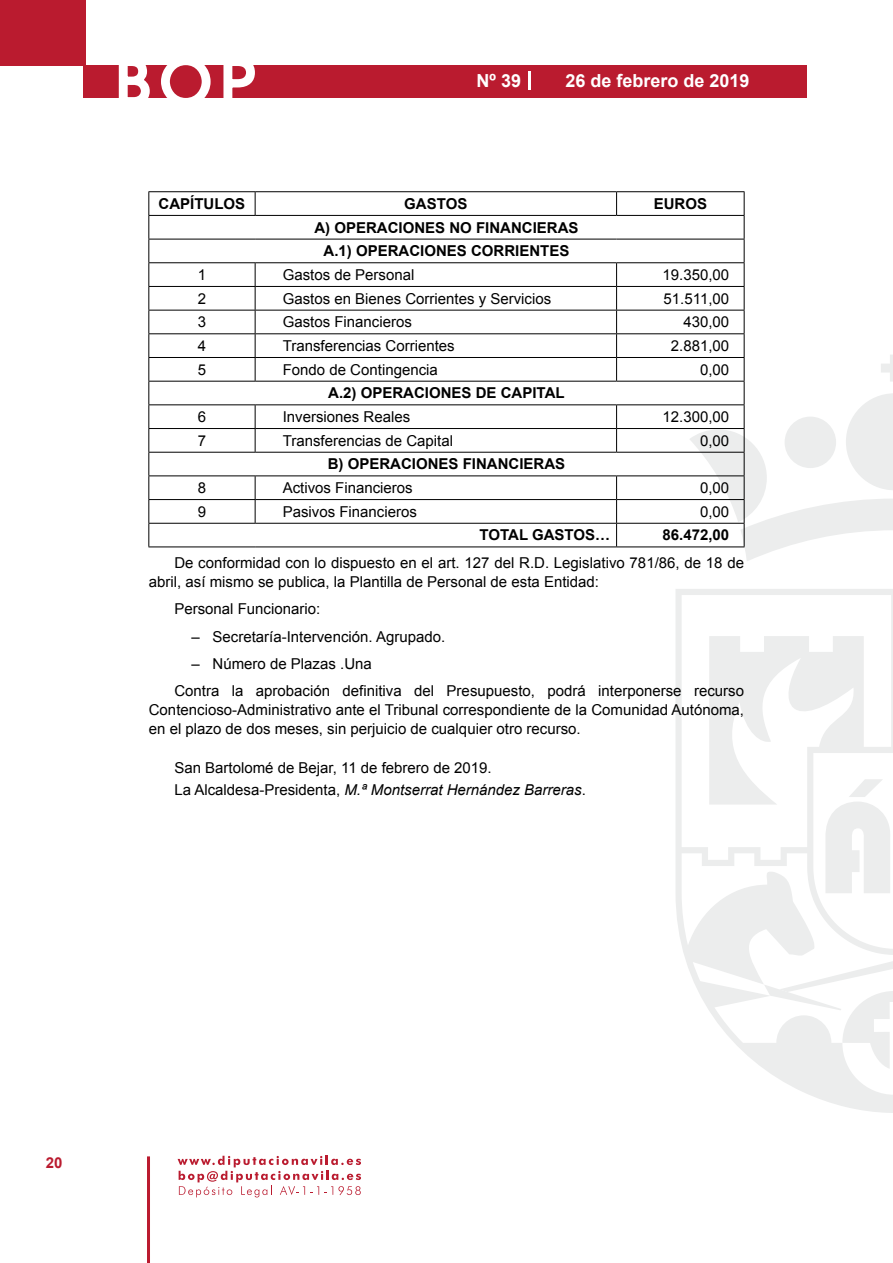
<style>
.page{position:relative;width:893px;height:1263px;background:#fff}
.page>*{position:absolute;margin:0;border:0;box-sizing:border-box;transform-origin:0 0}
.t1{font:500 61.5px "Avant Garde";color:#fff}
.t2{font:700 18px "Arial";color:#fff}
.t3{font:15px/18.8px "Arial";color:#000}
.t4{font:700 15px/23.7px "Arial";color:#000;text-align:center}
.t5{font:700 15px "Arial";color:#ba1b2f}
.s1{font-style:italic}
</style>
<div class="page">
<svg style="left:178px;top:1156px;width:183px;height:41px"></svg>
<hr style="left:147px;top:1156px;width:3px;height:107px;background:#ba1b2f">
<div style="left:0;top:0;width:85px;height:66px;background:#ba1b2f"></div>
<div style="left:84px;top:65px;width:723px;height:33px;background:#ba1b2f"></div>
<svg style="left:118px;top:65px;width:32px;height:33px"></svg>
<svg style="left:161px;top:65px;width:50px;height:33px"></svg>
<svg style="left:223px;top:65px;width:32px;height:33px"></svg>
<svg style="left:529px;top:71px;width:2px;height:19px"></svg>
<svg style="left:676px;top:589px;width:217px;height:524px"></svg>
<svg style="left:764px;top:984px;width:129px;height:86px"></svg>
<svg style="left:825px;top:779px;width:66px;height:114px"></svg>
<hr style="left:148px;top:191px;width:107px;height:1px;background:#000">
<hr style="left:255px;top:191px;width:362px;height:1px;background:#000">
<svg style="left:255px;top:192px;width:1px;height:23px"></svg>
<hr style="left:617px;top:191px;width:127px;height:1px;background:#000">
<svg style="left:616px;top:192px;width:1px;height:23px"></svg>
<hr style="left:148px;top:215px;width:107px;height:1px;background:#000">
<hr style="left:255px;top:215px;width:362px;height:1px;background:#000">
<hr style="left:617px;top:215px;width:127px;height:1px;background:#000">
<hr style="left:148px;top:239px;width:107px;height:1px;background:#000">
<hr style="left:255px;top:239px;width:362px;height:1px;background:#000">
<hr style="left:617px;top:239px;width:127px;height:1px;background:#000">
<hr style="left:148px;top:262px;width:107px;height:1px;background:#000">
<hr style="left:255px;top:262px;width:362px;height:1px;background:#000">
<hr style="left:617px;top:262px;width:127px;height:1px;background:#000">
<hr style="left:148px;top:286px;width:107px;height:1px;background:#000">
<hr style="left:255px;top:286px;width:362px;height:1px;background:#000">
<hr style="left:617px;top:286px;width:127px;height:1px;background:#000">
<hr style="left:148px;top:310px;width:107px;height:1px;background:#000">
<hr style="left:255px;top:310px;width:362px;height:1px;background:#000">
<hr style="left:617px;top:310px;width:127px;height:1px;background:#000">
<hr style="left:148px;top:333px;width:107px;height:1px;background:#000">
<hr style="left:255px;top:333px;width:362px;height:1px;background:#000">
<hr style="left:617px;top:333px;width:127px;height:1px;background:#000">
<hr style="left:148px;top:357px;width:107px;height:1px;background:#000">
<hr style="left:255px;top:357px;width:362px;height:1px;background:#000">
<svg style="left:255px;top:263px;width:1px;height:118px"></svg>
<hr style="left:617px;top:357px;width:127px;height:1px;background:#000">
<svg style="left:616px;top:263px;width:1px;height:118px"></svg>
<hr style="left:148px;top:381px;width:107px;height:1px;background:#000">
<hr style="left:255px;top:381px;width:362px;height:1px;background:#000">
<hr style="left:617px;top:381px;width:127px;height:1px;background:#000">
<hr style="left:148px;top:404px;width:107px;height:1px;background:#000">
<hr style="left:255px;top:404px;width:362px;height:1px;background:#000">
<hr style="left:617px;top:404px;width:127px;height:1px;background:#000">
<hr style="left:148px;top:428px;width:107px;height:1px;background:#000">
<hr style="left:255px;top:428px;width:362px;height:1px;background:#000">
<svg style="left:255px;top:405px;width:1px;height:47px"></svg>
<hr style="left:617px;top:428px;width:127px;height:1px;background:#000">
<svg style="left:616px;top:405px;width:1px;height:47px"></svg>
<hr style="left:148px;top:452px;width:107px;height:1px;background:#000">
<hr style="left:255px;top:452px;width:362px;height:1px;background:#000">
<hr style="left:617px;top:452px;width:127px;height:1px;background:#000">
<hr style="left:148px;top:475px;width:107px;height:1px;background:#000">
<hr style="left:255px;top:475px;width:362px;height:1px;background:#000">
<hr style="left:617px;top:475px;width:127px;height:1px;background:#000">
<hr style="left:148px;top:499px;width:107px;height:1px;background:#000">
<hr style="left:255px;top:499px;width:362px;height:1px;background:#000">
<svg style="left:255px;top:476px;width:1px;height:47px"></svg>
<hr style="left:617px;top:499px;width:127px;height:1px;background:#000">
<hr style="left:148px;top:523px;width:107px;height:1px;background:#000">
<svg style="left:148px;top:192px;width:1px;height:354px"></svg>
<hr style="left:255px;top:523px;width:362px;height:1px;background:#000">
<hr style="left:617px;top:523px;width:127px;height:1px;background:#000">
<svg style="left:616px;top:476px;width:1px;height:70px"></svg>
<svg style="left:689px;top:192px;width:204px;height:369px"></svg>
<hr style="left:148px;top:546px;width:107px;height:1px;background:#000">
<hr style="left:255px;top:546px;width:362px;height:1px;background:#000">
<hr style="left:617px;top:546px;width:127px;height:1px;background:#000">
<h1 class="t1" style="left:115px;top:44px;width:141px">BOP</h1>
<p class="t2" style="left:477px;top:69px;width:46px">Nº 39</p>
<p class="t2" style="left:565px;top:69px;width:186px">26 de febrero de 2019</p>
<p class="t4" style="left:159px;top:192px;width:88px">CAPÍTULOS</p>
<p class="t4" style="left:404px;top:192px;width:65px">GASTOS</p>
<p class="t4" style="left:654px;top:192px;width:55px">EUROS</p>
<p class="t4" style="left:314px;top:216px;width:266px">A) OPERACIONES NO FINANCIERAS<br>A.1) OPERACIONES CORRIENTES</p>
<p class="t3" style="left:198px;top:266px;width:10px">1</p>
<p class="t3" style="left:283px;top:266px;width:133px">Gastos de Personal</p>
<p class="t3" style="left:662px;top:266px;width:68px">19.350,00</p>
<p class="t3" style="left:198px;top:289px;width:10px">2</p>
<p class="t3" style="left:283px;top:289px;width:270px">Gastos en Bienes Corrientes y Servicios</p>
<p class="t3" style="left:664px;top:289px;width:67px">51.511,00</p>
<p class="t3" style="left:198px;top:313px;width:10px">3</p>
<p class="t3" style="left:283px;top:313px;width:131px">Gastos Financieros</p>
<p class="t3" style="left:683px;top:313px;width:47px">430,00</p>
<p class="t3" style="left:198px;top:337px;width:10px">4</p>
<p class="t3" style="left:283px;top:337px;width:173px">Transferencias Corrientes</p>
<p class="t3" style="left:671px;top:337px;width:60px">2.881,00</p>
<p class="t3" style="left:198px;top:360px;width:10px">5</p>
<p class="t3" style="left:283px;top:360px;width:157px">Fondo de Contingencia</p>
<p class="t3" style="left:700px;top:360px;width:31px">0,00</p>
<p class="t4" style="left:328px;top:382px;width:238px">A.2) OPERACIONES DE CAPITAL</p>
<p class="t3" style="left:198px;top:408px;width:10px">6</p>
<p class="t3" style="left:283px;top:408px;width:129px">Inversiones Reales</p>
<p class="t3" style="left:662px;top:408px;width:68px">12.300,00</p>
<p class="t3" style="left:198px;top:431px;width:10px">7</p>
<p class="t3" style="left:283px;top:431px;width:172px">Transferencias de Capital</p>
<p class="t3" style="left:700px;top:431px;width:31px">0,00</p>
<p class="t4" style="left:328px;top:453px;width:239px">B) OPERACIONES FINANCIERAS</p>
<p class="t3" style="left:198px;top:479px;width:10px">8</p>
<p class="t3" style="left:283px;top:479px;width:132px">Activos Financieros</p>
<p class="t3" style="left:700px;top:479px;width:31px">0,00</p>
<p class="t3" style="left:198px;top:502px;width:10px">9</p>
<p class="t3" style="left:283px;top:502px;width:136px">Pasivos Financieros</p>
<p class="t3" style="left:700px;top:502px;width:31px">0,00</p>
<p class="t4" style="left:480px;top:524px;width:132px">TOTAL GASTOS…</p>
<p class="t4" style="left:662px;top:524px;width:68px">86.472,00</p>
<p class="t3" style="left:149px;top:554px;width:597px;text-indent:26px">De conformidad con lo dispuesto en el art. 127 del R.D. Legislativo 781/86, de 18 de abril, así mismo se publica, la Plantilla de Personal de esta Entidad:</p>
<p class="t3" style="left:174px;top:600px;width:147px">Personal Funcionario:</p>
<p class="t3" style="left:191px;top:627px;width:255px">– Secretaría-Intervención. Agrupado.</p>
<p class="t3" style="left:174px;top:650px;width:571px;line-height:27.3px;text-indent:17px">– Número de Plazas .Una<br>Contra la aprobación definitiva del Presupuesto, podrá interponerse recurso</p>
<p class="t3" style="left:149px;top:700px;width:597px">Contencioso-Administrativo ante el Tribunal correspondiente de la Comunidad Autónoma, en el plazo de dos meses, sin perjuicio de cualquier otro recurso.</p>
<p class="t3" style="left:174px;top:757px;width:413px;line-height:22.2px">San Bartolomé de Bejar, 11 de febrero de 2019.<br>La Alcaldesa-Presidenta, <span class="s1">M.ª Montserrat Hernández Barreras</span>.</p>
<p class="t5" style="left:46px;top:1153px;width:18px">20</p>
</div>
